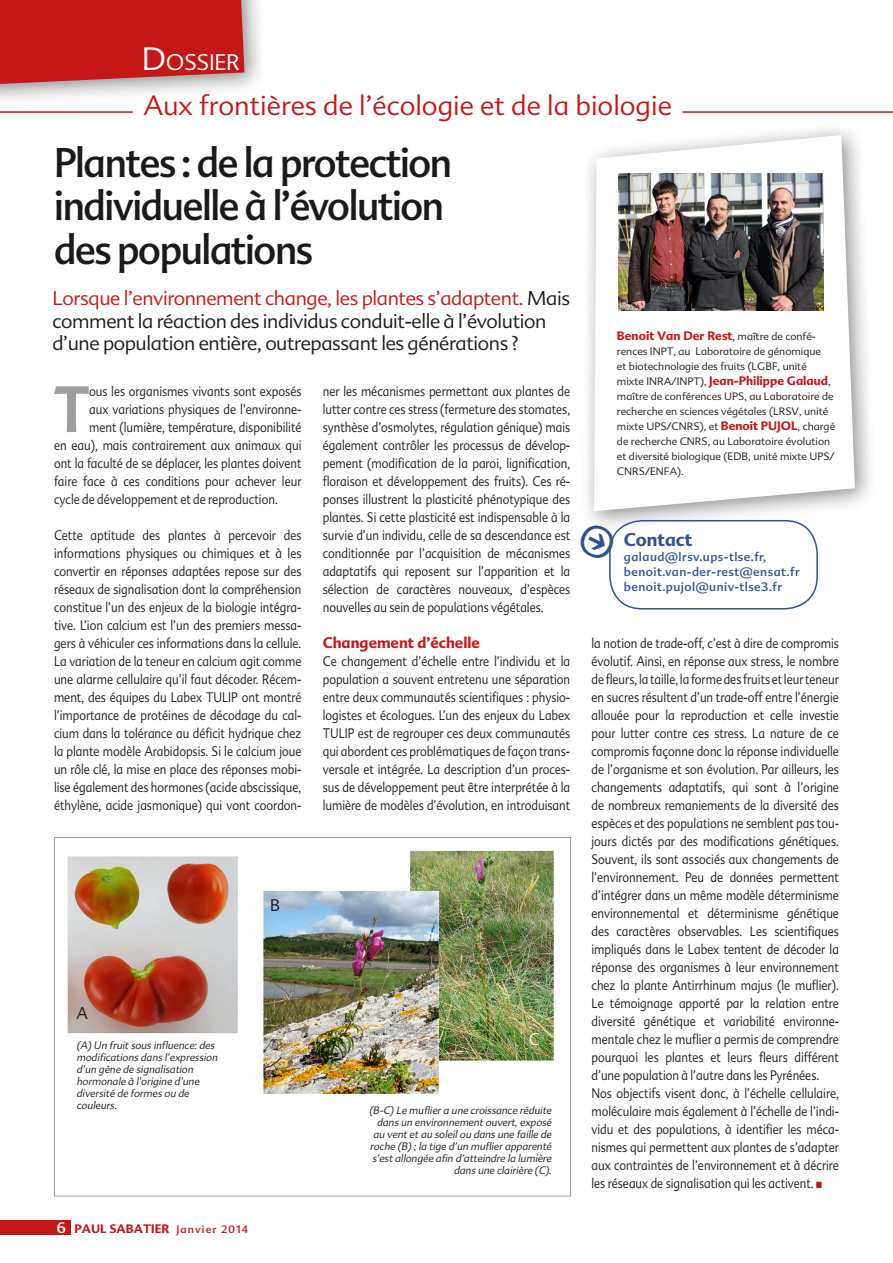
<style>
.page{position:relative;width:893px;height:1263px;background:#fff}
.page>*{position:absolute;margin:0;border:0;box-sizing:border-box;transform-origin:0 0}
.TEXTE_COURANT{font:700 63.75px "Advert";color:#9c9d9d;scale:.85 1}
.TITRE_PAPIER_SECOND{font:40.5px/43.5px "Advert";letter-spacing:-.035em;color:#1a1a18;scale:.94 1}
.t1{font:300 27px "Advert";color:#c51718}
.t2{font:300 22.05px "Advert";letter-spacing:-.02em;color:#fff}
.CHAPO_DOSSIER{font:300 19.5px/22.5px "Advert";letter-spacing:-.02em;color:#1a1a18}
.t3{font:700 18px "Advert";color:#30528d}
.Légende_noir{font:300 16.5px "Advert";color:#1a1a18;scale:.95 1}
.Légende_noir-2{font:300 16.5px "Advert";color:#fff;scale:.95 1}
.INTER_COULEUR{font:700 15px "Advert";color:#c51718}
.t4{font:15px "Advert";color:#fff}
.TEXTE_COURANT-2{font:300 13.5px/18px "Advert";color:#1a1a18;text-align:justify;scale:.85 1}
.t5{font:700 12px "Advert";color:#c51718}
.t6{font:12px/15px "Advert";letter-spacing:.04em;color:#30528d}
.Légende_noir-3{font:italic 300 10.5px/12px "Advert";color:#1a1a18;text-align:right;scale:.95 1}
.t7{font:300 10.5px/15px "Advert";color:#1a1a18}
.s1{font-size:31.5px}
.s2{color:#c51718}
.s3{font-weight:400;font-size:10.5px}
.s4{font-weight:300;font-size:10.5px;color:#1a1a18}
.s5{font-weight:700;font-size:12px;color:#c51718}
</style>
<div class="page">
<div style="left:0;top:1220px;width:70px;height:15px;background:#c51718"></div>
<div style="left:0;top:0;width:267px;height:127px;background:#1a1a18;opacity:.5"></div>
<svg style="left:0;top:0;width:244px;height:84px;background:#c42324"></svg>
<div style="left:580px;top:121px;width:297px;height:413px;background:#1a1a18;opacity:.5"></div>
<svg style="left:594px;top:135px;width:261px;height:376px"></svg>
<div style="left:609px;top:520px;width:209px;height:89px;border:2px solid #30528d;border-radius:32px"></div>
<img style="left:619px;top:174px;width:204px;height:136px">
<img style="left:68px;top:856px;width:170px;height:177px">
<img style="left:411px;top:851px;width:143px;height:209px">
<img style="left:264px;top:891px;width:175px;height:202px">
<hr style="left:682px;top:111px;width:211px;height:2px;background:#c51718">
<hr style="left:0;top:111px;width:133px;height:2px;background:#c51718">
<svg style="left:580px;top:520px;width:38px;height:43px"></svg>
<p class="t2" style="left:142px;top:50px;width:100px"><span class="s1">D</span>OSSIER</p>
<p class="t1" style="left:143px;top:90px;width:530px">Aux frontières de l’écologie et de la biologie</p>
<p class="TITRE_PAPIER_SECOND" style="left:54px;top:141px;width:425px">Plantes : de la protection individuelle à l’évolution des populations</p>
<p class="CHAPO_DOSSIER" style="left:52px;top:287px;width:519px"><span class="s2">Lorsque l’environnement change, les plantes s’adaptent.</span> Mais comment la réaction des individus conduit-elle à l’évolution d’une population entière, outrepassant les générations ?</p>
<p class="TEXTE_COURANT" style="left:54px;top:370px;width:43px">T</p>
<p class="TEXTE_COURANT-2" style="left:89px;top:382px;width:251px">ous les organismes vivants sont exposés</p>
<p class="TEXTE_COURANT-2" style="left:323px;top:382px;width:293px">ner les mécanismes permettant aux plantes de lutter contre ces stress (fermeture des stomates, synthèse d’osmolytes, régulation génique) mais également contrôler les processus de dévelop&shy;pement (modification de la paroi, lignification, floraison et développement des fruits). Ces ré&shy;ponses illustrent la plasticité phénotypique des plantes. Si cette plasticité est indispensable à la survie d’un individu, celle de sa descendance est conditionnée par l’acquisition de mécanismes adaptatifs qui reposent sur l’apparition et la sélection de caractères nouveaux, d’espèces nouvelles au sein de populations végétales.</p>
<p class="INTER_COULEUR" style="left:323px;top:633px;width:159px">Changement d’échelle</p>
<p class="TEXTE_COURANT-2" style="left:323px;top:652px;width:293px">Ce changement d’échelle entre l’individu et la population a souvent entretenu une séparation entre deux communautés scientifiques : physio&shy;logistes et écologues. L’un des enjeux du Labex TULIP est de regrouper ces deux communautés qui abordent ces problématiques de façon trans&shy;versale et intégrée. La description d’un proces&shy;sus de développement peut être interprétée à la lumière de modèles d’évolution, en introduisant</p>
<p class="TEXTE_COURANT-2" style="left:89px;top:400px;width:251px">aux variations physiques de l’environne-</p>
<p class="TEXTE_COURANT-2" style="left:89px;top:418px;width:251px">ment (lumière, température, disponibilité</p>
<p class="TEXTE_COURANT-2" style="left:54px;top:436px;width:293px">en eau), mais contrairement aux animaux qui</p>
<p class="TEXTE_COURANT-2" style="left:54px;top:454px;width:293px">ont la faculté de se déplacer, les plantes doivent</p>
<p class="TEXTE_COURANT-2" style="left:54px;top:472px;width:293px">faire face à ces conditions pour achever leur</p>
<p class="TEXTE_COURANT-2" style="left:54px;top:490px;width:265px">cycle de développement et de reproduction.</p>
<p class="TEXTE_COURANT-2" style="left:54px;top:526px;width:293px">Cette aptitude des plantes à percevoir des informations physiques ou chimiques et à les convertir en réponses adaptées repose sur des réseaux de signalisation dont la compréhension constitue l’un des enjeux de la biologie intégra&shy;tive. L’ion calcium est l’un des premiers messa&shy;gers à véhiculer ces informations dans la cellule.<br>La variation de la teneur en calcium agit comme une alarme cellulaire qu’il faut décoder. Récem&shy;ment, des équipes du Labex TULIP ont montré l’importance de protéines de décodage du cal&shy;cium dans la tolérance au déficit hydrique chez la plante modèle Arabidopsis. Si le calcium joue un rôle clé, la mise en place des réponses mobi&shy;lise également des hormones (acide abscissique, éthylène, acide jasmonique) qui vont coordon-</p>
<p class="Légende_noir" style="left:77px;top:1004px;width:14px">A</p>
<p class="Légende_noir-3" style="left:77px;top:1039px;width:152px;text-align:left">(A)Un fruitsous influence:des modifications dans l’expression d’un gène de signalisation hormonale à l’origine d’une diversité de formes ou de couleurs.</p>
<p class="Légende_noir" style="left:270px;top:895px;width:12px">B</p>
<p class="t4" style="left:57px;top:1219px;width:11px">6</p>
<p class="t5" style="left:74px;top:1221px;width:175px">PAUL SABATIER <span class="s3">Janvier</span> <span class="s3">2014</span></p>
<p class="Légende_noir-2" style="left:529px;top:1030px;width:13px">C</p>
<p class="Légende_noir-3" style="left:369px;top:1105px;width:196px">(B-C)Le mufliera une croissance réduite dans un environnementouvert,exposé au ventetau soleilou dans une faille de roche (B);la tige d’un muflierapparenté s’estallongée afin d’atteindre la lumière dans une clairière (C).</p>
<p class="t5" style="left:617px;top:328px;width:200px">Benoit Van Der Rest<span class="s4">, maître de confé-</span></p>
<p class="t7" style="left:617px;top:344px;width:206px">rences INPT, au Laboratoire de génomique et biotechnologie des fruits (LGBF, unité</p>
<p class="t5" style="left:617px;top:373px;width:215px"><span class="s4">mixte INRA/INPT),</span> Jean-Philippe Galaud<span class="s4">,</span></p>
<p class="t7" style="left:617px;top:389px;width:220px">maître de conférences UPS, au Laboratoire de recherche en sciences végétales (LRSV, unité mixte UPS/CNRS), et <span class="s5">Benoit PUJOL</span>, chargé de recherche CNRS, au Laboratoire évolution et diversité biologique (EDB, unité mixte UPS/ CNRS/ENFA).</p>
<p class="t3" style="left:624px;top:529px;width:70px">Contact</p>
<p class="t6" style="left:624px;top:549px;width:177px">galaud@lrsv.ups-tlse.fr, benoit.van-der-rest@ensat.fr benoit.pujol@univ-tlse3.fr</p>
<p class="TEXTE_COURANT-2" style="left:591px;top:634px;width:293px">la notion de trade-off, c’est à dire de compromis évolutif. Ainsi, en réponse aux stress, le nombre de fleurs, la taille, la forme des fruits et leur teneur en sucres résultent d’un trade-off entre l’énergie allouée pour la reproduction et celle investie pour lutter contre ces stress. La nature de ce compromis façonne donc la réponse individuelle de l’organisme et son évolution. Par ailleurs, les changements adaptatifs, qui sont à l’origine de nombreux remaniements de la diversité des espèces et des populations ne semblent pas tou&shy;jours dictés par des modifications génétiques.<br>Souvent, ils sont associés aux changements de l’environnement. Peu de données permettent d’intégrer dans un même modèle déterminisme environnemental et déterminisme génétique des caractères observables. Les scientifiques impliqués dans le Labex tentent de décoder la réponse des organismes à leur environnement chez la plante Antirrhinum majus (le muflier).<br>Le témoignage apporté par la relation entre diversité génétique et variabilité environne&shy;mentale chez le muflier a permis de comprendre pourquoi les plantes et leurs fleurs différent d’une population à l’autre dans les Pyrénées.</p>
<p class="TEXTE_COURANT-2" style="left:591px;top:1084px;width:293px">Nos objectifs visent donc, à l’échelle cellulaire, moléculaire mais également à l’échelle de l’indi&shy;vidu et des populations, à identifier les méca&shy;nismes qui permettent aux plantes de s’adapter aux contraintes de l’environnement et à décrire les réseaux de signalisation qui les activent. <span class="s2">■</span></p>
</div>
